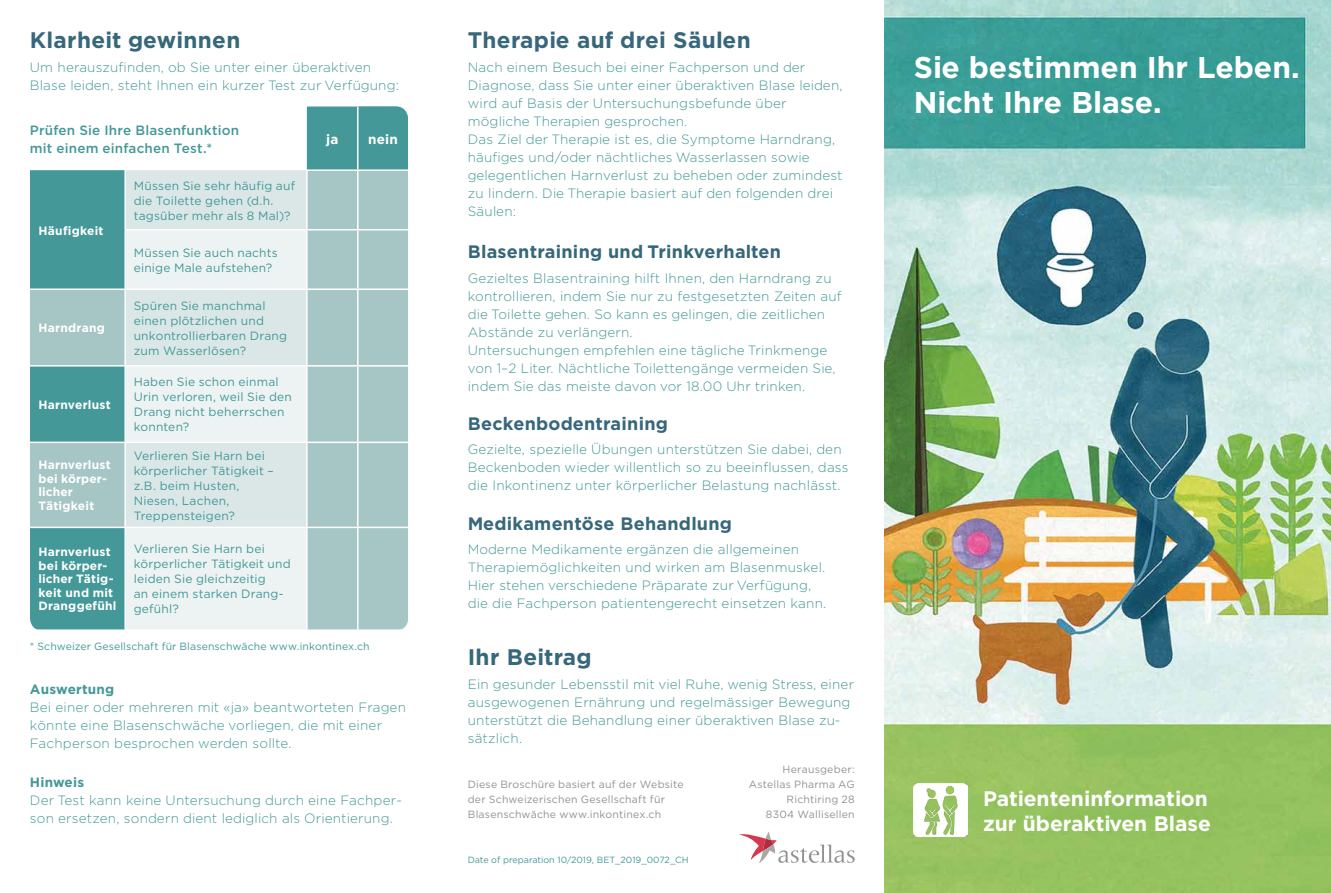
<style>
.page{position:relative;width:1331px;height:893px;background:#fff}
.page>*{position:absolute;margin:0;border:0;box-sizing:border-box;transform-origin:0 0}
.t1{font:700 30px/34.5px "Gotham";color:#fff}
.t2{font:700 22.5px "Gotham";letter-spacing:.015em;color:#36677a}
.t3{font:700 21px/25.5px "Gotham";color:#fff}
.t4{font:700 18px "Gotham";letter-spacing:.015em;color:#36677a}
.t5{font:300 13.5px/18px "Gotham";letter-spacing:.015em;color:#449898}
.t6{font:500 13.5px/18px "Gotham";letter-spacing:.01em;color:#449898}
.t7{font:700 13.5px "Gotham";letter-spacing:.015em;color:#449898}
.t8{font:700 13.5px "Gotham";letter-spacing:.015em;color:#fff}
.t9{font:12px/15px "Gotham";letter-spacing:.015em;color:#449898}
.t10{font:700 12px/13.5px "Gotham";letter-spacing:.015em;color:#fff}
.t11{font:10.5px/15px "Gotham";letter-spacing:.02em;color:#949290;text-align:right}
.t12{font:10.5px "Gotham";letter-spacing:.01em;color:#449898}
.t13{font:9px "Gotham";color:#449898}
</style>
<div class="page">
<img style="left:885px;top:0;width:446px;height:893px">
<img style="left:914px;top:783px;width:54px;height:54px">
<svg style="left:739px;top:831px;width:116px;height:32px"></svg>
<div style="left:306px;top:106px;width:51px;height:63px;background:#449898"></div>
<div style="left:358px;top:106px;width:50px;height:64px;background:#449898"></div>
<svg style="left:30px;top:170px;width:378px;height:459px;background:#90bdbc"></svg>
<svg style="left:126px;top:230px;width:180px;height:399px;background:#e5eeee"></svg>
<hr style="left:306px;top:169px;width:52px;height:2px;background:#fff">
<hr style="left:358px;top:169px;width:50px;height:2px;background:#fff">
<hr style="left:357px;top:171px;width:1px;height:58px;background:#fff">
<hr style="left:307px;top:229px;width:51px;height:1px;background:#fff">
<hr style="left:358px;top:229px;width:50px;height:1px;background:#fff">
<hr style="left:357px;top:230px;width:1px;height:58px;background:#fff">
<hr style="left:307px;top:288px;width:51px;height:2px;background:#fff">
<hr style="left:358px;top:288px;width:50px;height:2px;background:#fff">
<hr style="left:357px;top:290px;width:1px;height:75px;background:#fff">
<hr style="left:307px;top:365px;width:51px;height:2px;background:#fff">
<hr style="left:358px;top:365px;width:50px;height:2px;background:#fff">
<hr style="left:357px;top:367px;width:1px;height:75px;background:#fff">
<hr style="left:307px;top:442px;width:51px;height:1px;background:#fff">
<hr style="left:358px;top:442px;width:50px;height:1px;background:#fff">
<hr style="left:357px;top:443px;width:1px;height:84px;background:#fff">
<hr style="left:307px;top:527px;width:51px;height:1px;background:#fff">
<hr style="left:358px;top:527px;width:50px;height:1px;background:#fff">
<hr style="left:357px;top:528px;width:1px;height:101px;background:#fff">
<hr style="left:124px;top:170px;width:2px;height:59px;background:#fff">
<hr style="left:306px;top:171px;width:2px;height:58px;background:#fff">
<hr style="left:124px;top:229px;width:183px;height:1px;background:#fff">
<hr style="left:124px;top:230px;width:2px;height:58px;background:#fff">
<hr style="left:306px;top:230px;width:2px;height:58px;background:#fff">
<hr style="left:30px;top:288px;width:95px;height:2px;background:#fff">
<hr style="left:125px;top:288px;width:182px;height:2px;background:#fff">
<hr style="left:124px;top:290px;width:2px;height:75px;background:#fff">
<hr style="left:306px;top:290px;width:2px;height:75px;background:#fff">
<hr style="left:30px;top:365px;width:95px;height:2px;background:#fff">
<hr style="left:125px;top:365px;width:182px;height:2px;background:#fff">
<hr style="left:124px;top:367px;width:2px;height:75px;background:#fff">
<hr style="left:306px;top:367px;width:2px;height:75px;background:#fff">
<hr style="left:30px;top:442px;width:95px;height:1px;background:#fff">
<hr style="left:125px;top:442px;width:182px;height:1px;background:#fff">
<hr style="left:124px;top:443px;width:2px;height:84px;background:#fff">
<hr style="left:306px;top:443px;width:2px;height:84px;background:#fff">
<hr style="left:30px;top:527px;width:95px;height:1px;background:#fff">
<hr style="left:125px;top:527px;width:182px;height:1px;background:#fff">
<hr style="left:124px;top:528px;width:2px;height:101px;background:#fff">
<hr style="left:306px;top:528px;width:2px;height:101px;background:#fff">
<h2 class="t2" style="left:30px;top:25px;width:212px">Klarheit gewinnen</h2>
<p class="t5" style="left:30px;top:58px;width:371px">Um herauszufinden, ob Sie unter einer überaktiven<br>Blase leiden, steht Ihnen ein kurzer Test zur Verfügung:</p>
<p class="t6" style="left:30px;top:121px;width:211px">Prüfen Sie Ihre Blasenfunktion mit einem einfachen Test.*</p>
<p class="t8" style="left:326px;top:130px;width:14px">ja</p>
<p class="t8" style="left:368px;top:130px;width:31px">nein</p>
<p class="t10" style="left:38px;top:223px;width:67px">Häufigkeit</p>
<p class="t10" style="left:38px;top:321px;width:68px">Harndrang</p>
<p class="t10" style="left:38px;top:398px;width:74px">Harnverlust</p>
<p class="t9" style="left:134px;top:178px;width:163px">Müssen Sie sehr häufig auf die Toilette gehen (d.h. tagsüber mehr als 8 Mal)?</p>
<p class="t9" style="left:134px;top:245px;width:146px">Müssen Sie auch nachts einige Male aufstehen?</p>
<p class="t9" style="left:134px;top:298px;width:155px">Spüren Sie manchmal einen plötzlichen und unkontrollierbaren Drang zum Wasserlösen?</p>
<p class="t9" style="left:134px;top:374px;width:160px">Haben Sie schon einmal<br>Urin verloren, weil Sie den<br>Drang nicht beherrschen konnten?</p>
<p class="t10" style="left:38px;top:458px;width:74px">Harnverlust bei körper&shy;licher<br>Tätigkeit</p>
<p class="t9" style="left:134px;top:448px;width:142px">Verlieren Sie Harn bei körperlicher Tätigkeit – z.B. beim Husten,<br>Niesen, Lachen,<br>Treppensteigen?</p>
<p class="t10" style="left:38px;top:545px;width:80px">Harnverlust bei körper&shy;licher Tätig&shy;keit und mit<br>Dranggefühl</p>
<p class="t9" style="left:134px;top:541px;width:159px">Verlieren Sie Harn bei körperlicher Tätigkeit und leiden Sie gleichzeitig<br>an einem starken Drang&shy;gefühl?</p>
<p class="t12" style="left:30px;top:639px;width:341px">* Schweizer Gesellschaft für Blasenschwäche www.inkontinex.ch</p>
<p class="t7" style="left:30px;top:680px;width:86px">Auswertung</p>
<p class="t5" style="left:30px;top:698px;width:377px">Bei einer oder mehreren mit «ja» beantworteten Fragen könnte eine Blasenschwäche vorliegen, die mit einer<br>Fachperson besprochen werden sollte.</p>
<p class="t7" style="left:30px;top:773px;width:56px">Hinweis</p>
<p class="t5" style="left:30px;top:791px;width:373px">Der Test kann keine Untersuchung durch eine Fachper&shy;son ersetzen, sondern dient lediglich als Orientierung.</p>
<h2 class="t2" style="left:468px;top:25px;width:284px">Therapie auf drei Säulen</h2>
<p class="t5" style="left:468px;top:58px;width:376px">Nach einem Besuch bei einer Fachperson und der Diagnose, dass Sie unter einer überaktiven Blase leiden, wird auf Basis der Untersuchungsbefunde über mögliche Therapien gesprochen.<br>Das Ziel der Therapie ist es, die Symptome Harndrang, häufiges und/oder nächtliches Wasserlassen sowie gelegentlichen Harnverlust zu beheben oder zumindest zu lindern. Die Therapie basiert auf den folgenden drei Säulen:</p>
<h3 class="t4" style="left:468px;top:240px;width:315px">Blasentraining und Trinkverhalten</h3>
<p class="t5" style="left:468px;top:269px;width:375px">Gezieltes Blasentraining hilft Ihnen, den Harndrang zu kontrollieren, indem Sie nur zu festgesetzten Zeiten auf die Toilette gehen. So kann es gelingen, die zeitlichen Abstände zu verlängern.<br>Untersuchungen empfehlen eine tägliche Trinkmenge von 1–2 Liter. Nächtliche Toilettengänge vermeiden Sie, indem Sie das meiste davon vor 18.00 Uhr trinken.</p>
<h3 class="t4" style="left:468px;top:412px;width:202px">Beckenbodentraining</h3>
<p class="t5" style="left:468px;top:440px;width:382px">Gezielte, spezielle Übungen unterstützen Sie dabei, den<br>Beckenboden wieder willentlich so zu beeinflussen, dass die Inkontinenz unter körperlicher Belastung nachlässt.</p>
<h3 class="t4" style="left:468px;top:511px;width:266px">Medikamentöse Behandlung</h3>
<p class="t5" style="left:468px;top:540px;width:360px">Moderne Medikamente ergänzen die allgemeinen Therapiemöglichkeiten und wirken am Blasenmuskel.<br>Hier stehen verschiedene Präparate zur Verfügung, die die Fachperson patientengerecht einsetzen kann.</p>
<h2 class="t2" style="left:468px;top:642px;width:125px">Ihr Beitrag</h2>
<p class="t5" style="left:468px;top:675px;width:388px">Ein gesunder Lebensstil mit viel Ruhe, wenig Stress, einer ausgewogenen Ernährung und regelmässiger Bewegung unterstützt die Behandlung einer überaktiven Blase zu&shy;sätzlich.</p>
<p class="t11" style="left:749px;top:761px;width:107px">Herausgeber:<br>Astellas Pharma AG<br>Richtiring 28<br>8304 Wallisellen</p>
<p class="t13" style="left:468px;top:854px;width:222px">Date of preparation 10/2019, BET_2019_0072_CH</p>
<p class="t11" style="left:468px;top:776px;width:217px;text-align:left">Diese Broschüre basiert auf der Website der Schweizerischen Gesellschaft für<br>Blasenschwäche www.inkontinex.ch</p>
<h1 class="t1" style="left:914px;top:50px;width:387px">Sie bestimmen Ihr Leben.<br>Nicht Ihre Blase.</h1>
<h3 class="t3" style="left:983px;top:785px;width:229px">Patienteninformation zur überaktiven Blase</h3>
</div>
